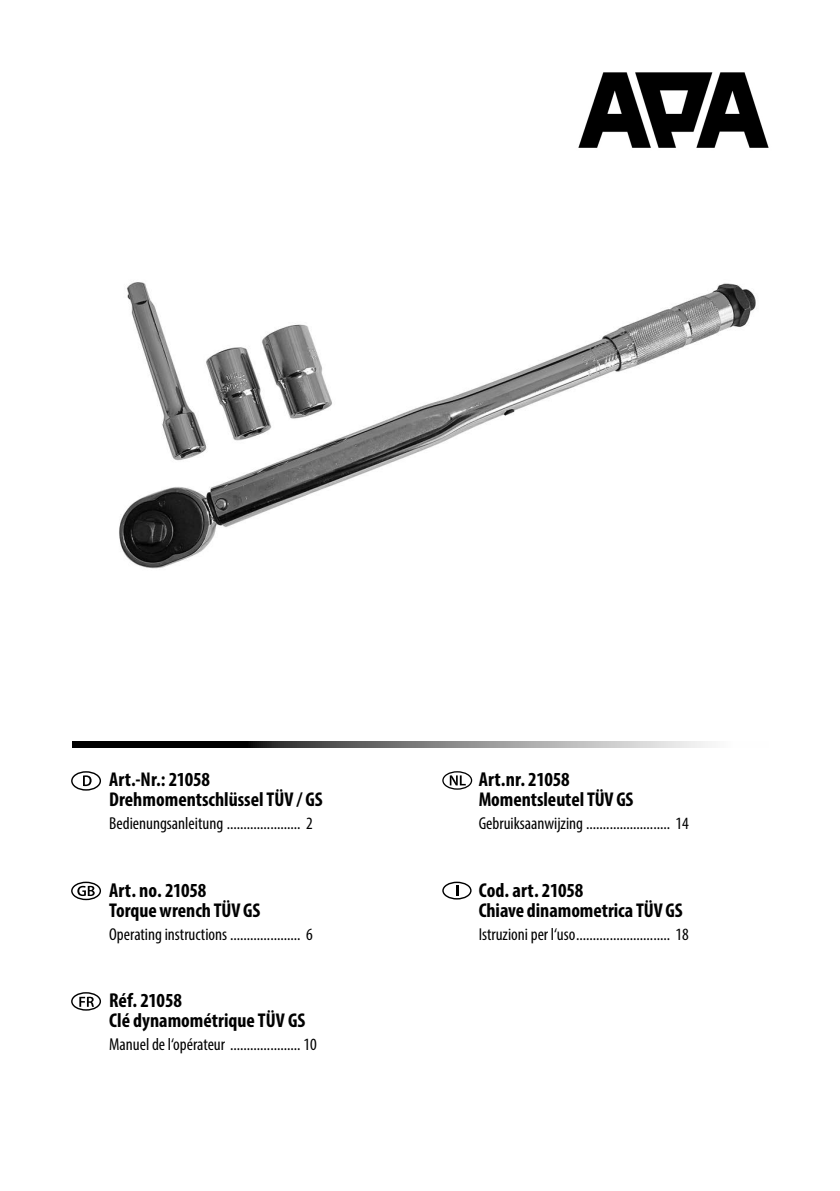
<style>
.page{position:relative;width:840px;height:1191px;background:#fff}
.page>*{position:absolute;margin:0;border:0;box-sizing:border-box;transform-origin:0 0}
.t1{font:700 condensed 20.2px "Myriad Pro";letter-spacing:.005em;color:#000}
.t2{font:700 condensed 20px/20px "Myriad Pro";color:#010101}
.t3{font:700 condensed 20px "Myriad Pro";letter-spacing:-.005em;color:#000}
.t4{font:condensed 17.2px "Myriad Pro";color:#000}
.s1{font-size:20px}
.s2{font-size:20.2px;color:#000}
.s3{color:#000}
</style>
<div class="page">
<div style="left:71px;top:771px;width:30px;height:19px;border:1px solid #000;border-radius:50%"></div>
<svg style="left:83px;top:775px;width:8px;height:11px"></svg>
<div style="left:71px;top:881px;width:30px;height:19px;border:1px solid #000;border-radius:50%"></div>
<svg style="left:77px;top:886px;width:18px;height:10px"></svg>
<div style="left:71px;top:992px;width:30px;height:18px;border:1px solid #000;border-radius:50%"></div>
<svg style="left:79px;top:996px;width:15px;height:10px"></svg>
<svg style="left:73px;top:741px;width:635px;height:6px;background:#696969"></svg>
<div style="left:442px;top:881px;width:29px;height:18px;border:1px solid #000;border-radius:50%"></div>
<svg style="left:456px;top:886px;width:2px;height:10px"></svg>
<div style="left:442px;top:771px;width:30px;height:18px;border:1px solid #000;border-radius:50%"></div>
<svg style="left:449px;top:775px;width:16px;height:10px"></svg>
<img style="left:119px;top:282px;width:637px;height:287px">
<img style="left:578px;top:72px;width:191px;height:76px">
<p class="t3" style="left:109px;top:767px;width:102px">Art.-Nr.: 21058</p>
<p class="t2" style="left:109px;top:789px;width:215px">Drehmomentschlüssel TÜV / GS</p>
<p class="t4" style="left:109px;top:813px;width:205px">Bedienungsanleitung ...................... 2</p>
<p class="t1" style="left:109px;top:877px;width:99px">Art. no. <span class="s1">21058</span></p>
<p class="t2" style="left:109px;top:899px;width:153px">Torque wrench TÜV GS</p>
<p class="t4" style="left:109px;top:923px;width:205px">Operating instructions ..................... 6</p>
<p class="t2" style="left:109px;top:990px;width:197px"><span class="s2">Réf.</span> <span class="s3">21058<br></span>Clé dynamométrique TÜV GS</p>
<p class="t4" style="left:109px;top:1034px;width:209px">Manuel de l‘opérateur ..................... 10</p>
<p class="t1" style="left:478px;top:767px;width:92px">Art.nr. <span class="s1">21058</span></p>
<p class="t2" style="left:478px;top:789px;width:156px">Momentsleutel TÜV GS</p>
<p class="t4" style="left:478px;top:813px;width:212px">Gebruiksaanwijzing ......................... 14</p>
<p class="t1" style="left:478px;top:877px;width:106px">Cod. art. <span class="s1">21058</span></p>
<p class="t2" style="left:478px;top:899px;width:205px">Chiave dinamometrica TÜV GS</p>
<p class="t4" style="left:478px;top:923px;width:212px">Istruzioni per l‘uso ............................ 18</p>
</div>
